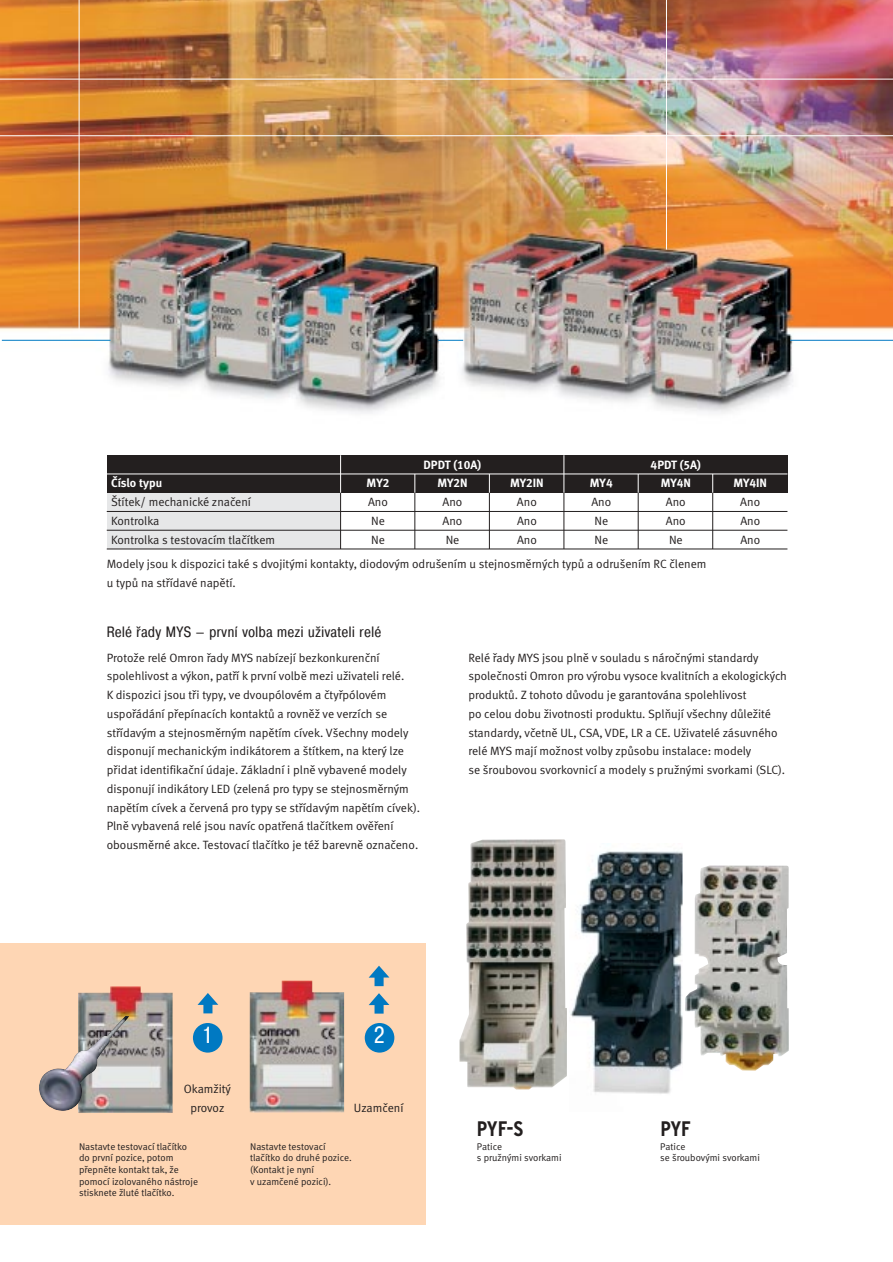
<style>
.page{position:relative;width:893px;height:1262px;background:#fff}
.page>*{position:absolute;margin:0;border:0;box-sizing:border-box;transform-origin:0 0}
.t1{font:23.25px "Pragmatica Cond E";color:#fff}
.t2{font:700 condensed 21px "Interstate";letter-spacing:-.01em;color:#231f1f}
.t3{font:15px "Pragmatica Cond E";letter-spacing:.045em;color:#231f1f}
.t4{font:12px/18.8px "Meta Normal CELF";color:#231f1f}
.t5{font:12px "Meta Bold CELF";color:#fff}
.t6{font:9.75px/11.7px "Meta Normal CELF";color:#231f1f}
</style>
<div class="page">
<img style="left:570px;top:851px;width:113px;height:243px">
<img style="left:685px;top:865px;width:103px;height:205px">
<img style="left:459px;top:839px;width:108px;height:250px">
<div style="left:0;top:943px;width:426px;height:281px;background:#fed6b4"></div>
<img style="left:78px;top:986px;width:95px;height:127px">
<img style="left:250px;top:980px;width:94px;height:132px">
<div style="left:193px;top:1023px;width:29px;height:29px;background:#0079c2;border-radius:50%"></div>
<div style="left:365px;top:1023px;width:29px;height:29px;background:#0079c2;border-radius:50%"></div>
<svg style="left:197px;top:993px;width:21px;height:20px"></svg>
<svg style="left:369px;top:993px;width:20px;height:20px"></svg>
<svg style="left:368px;top:965px;width:21px;height:21px"></svg>
<img style="left:39px;top:1015px;width:90px;height:96px">
<div style="left:107px;top:493px;width:233px;height:56px;background:#e6e7e8"></div>
<div style="left:107px;top:455px;width:680px;height:38px;background:#231f1f"></div>
<img style="left:0;top:0;width:892px;height:413px">
<hr style="left:2px;top:340px;width:108px;height:1px;background:#0079c2">
<svg style="left:438px;top:340px;width:25px;height:1px"></svg>
<hr style="left:790px;top:340px;width:102px;height:1px;background:#0079c2">
<hr style="left:107px;top:511px;width:680px;height:1px;background:#231f1f">
<hr style="left:107px;top:530px;width:680px;height:1px;background:#231f1f">
<hr style="left:107px;top:549px;width:680px;height:1px;background:#231f1f">
<hr style="left:414px;top:493px;width:1px;height:56px;background:#231f1f">
<hr style="left:340px;top:493px;width:1px;height:56px;background:#231f1f">
<hr style="left:489px;top:493px;width:1px;height:56px;background:#231f1f">
<svg style="left:489px;top:475px;width:1px;height:18px"></svg>
<hr style="left:340px;top:455px;width:1px;height:38px;background:#fff">
<hr style="left:107px;top:474px;width:680px;height:1px;background:#fff">
<svg style="left:414px;top:474px;width:1px;height:19px"></svg>
<hr style="left:563px;top:493px;width:1px;height:56px;background:#231f1f">
<hr style="left:563px;top:455px;width:1px;height:38px;background:#fff">
<hr style="left:638px;top:493px;width:1px;height:56px;background:#231f1f">
<svg style="left:638px;top:474px;width:1px;height:19px"></svg>
<hr style="left:712px;top:493px;width:1px;height:56px;background:#231f1f">
<svg style="left:712px;top:474px;width:1px;height:19px"></svg>
<hr style="left:666px;top:0;width:1px;height:249px;background:#fff">
<hr style="left:79px;top:0;width:1px;height:333px;background:#fff">
<img style="left:0;top:79px;width:892px;height:57px">
<p class="t5" style="left:423px;top:460px;width:59px">DPDT (10A)</p>
<p class="t5" style="left:650px;top:460px;width:52px">4PDT (5A)</p>
<p class="t5" style="left:111px;top:478px;width:53px">Číslo typu</p>
<p class="t5" style="left:366px;top:478px;width:24px">MY2</p>
<p class="t5" style="left:437px;top:478px;width:32px">MY2N</p>
<p class="t5" style="left:510px;top:478px;width:35px">MY2IN</p>
<p class="t5" style="left:590px;top:478px;width:24px">MY4</p>
<p class="t5" style="left:660px;top:478px;width:32px">MY4N</p>
<p class="t5" style="left:733px;top:478px;width:35px">MY4IN</p>
<p class="t4" style="left:111px;top:493px;width:142px">Štítek/ mechanické značení</p>
<p class="t4" style="left:368px;top:493px;width:21px">Ano</p>
<p class="t4" style="left:442px;top:493px;width:21px">Ano</p>
<p class="t4" style="left:517px;top:493px;width:21px">Ano</p>
<p class="t4" style="left:591px;top:493px;width:21px">Ano</p>
<p class="t4" style="left:665px;top:493px;width:21px">Ano</p>
<p class="t4" style="left:740px;top:493px;width:21px">Ano</p>
<p class="t4" style="left:111px;top:512px;width:50px">Kontrolka</p>
<p class="t4" style="left:371px;top:512px;width:15px">Ne</p>
<p class="t4" style="left:442px;top:512px;width:21px">Ano</p>
<p class="t4" style="left:517px;top:512px;width:21px">Ano</p>
<p class="t4" style="left:594px;top:512px;width:15px">Ne</p>
<p class="t4" style="left:666px;top:512px;width:21px">Ano</p>
<p class="t4" style="left:740px;top:512px;width:21px">Ano</p>
<p class="t4" style="left:111px;top:531px;width:166px">Kontrolka s testovacím tlačítkem</p>
<p class="t4" style="left:371px;top:531px;width:15px">Ne</p>
<p class="t4" style="left:445px;top:531px;width:15px">Ne</p>
<p class="t4" style="left:517px;top:531px;width:21px">Ano</p>
<p class="t4" style="left:594px;top:531px;width:15px">Ne</p>
<p class="t4" style="left:669px;top:531px;width:15px">Ne</p>
<p class="t4" style="left:740px;top:531px;width:21px">Ano</p>
<p class="t4" style="left:107px;top:555px;width:601px">Modely jsou k dispozici také s dvojitými kontakty, diodovým odrušením u stejnosměrných typů a odrušením RC členem u typů na střídavé napětí.</p>
<p class="t3" style="left:107px;top:626px;width:276px">Relé řady MYS – první volba mezi uživateli relé</p>
<p class="t4" style="left:107px;top:649px;width:315px">Protože relé Omron řady MYS nabízejí bezkonkurenční spolehlivost a výkon, patří k první volbě mezi uživateli relé.<br>K dispozici jsou tři typy, ve dvoupólovém a čtyřpólovém uspořádání přepínacích kontaktů a rovněž ve verzích se střídavým a stejnosměrným napětím cívek. Všechny modely disponují mechanickým indikátorem a štítkem, na který lze přidat identifikační údaje. Základní i plně vybavené modely disponují indikátory LED (zelená pro typy se stejnosměrným napětím cívek a červená pro typy se střídavým napětím cívek).<br>Plně vybavená relé jsou navíc opatřená tlačítkem ověření obousměrné akce. Testovací tlačítko je též barevně označeno.</p>
<p class="t4" style="left:468px;top:649px;width:320px">Relé řady MYS jsou plně v souladu s náročnými standardy společnosti Omron pro výrobu vysoce kvalitních a ekologických produktů. Z tohoto důvodu je garantována spolehlivost<br>po celou dobu životnosti produktu. Splňují všechny důležité standardy, včetně UL, CSA, VDE, LR a CE. Uživatelé zásuvného relé MYS mají možnost volby způsobu instalace: modely<br>se šroubovou svorkovnicí a modely s pružnými svorkami (SLC).</p>
<h1 class="t1" style="left:202px;top:1026px;width:13px">1</h1>
<h1 class="t1" style="left:374px;top:1026px;width:12px">2</h1>
<p class="t4" style="left:184px;top:1080px;width:49px;text-align:center">Okamžitý provoz</p>
<p class="t6" style="left:79px;top:1141px;width:120px">Nastavte testovací tlačítko do první pozice, potom přepněte kontakt tak, že pomocí izolovaného nástroje stisknete žluté tlačítko.</p>
<p class="t4" style="left:354px;top:1099px;width:51px">Uzamčení</p>
<p class="t6" style="left:250px;top:1141px;width:103px">Nastavte testovací tlačítko do druhé pozice. (Kontakt je nyní<br>v uzamčené pozici).</p>
<h2 class="t2" style="left:477px;top:1120px;width:48px">PYF-S</h2>
<p class="t6" style="left:477px;top:1141px;width:86px">Patice<br>s pružnými svorkami</p>
<h2 class="t2" style="left:660px;top:1120px;width:32px">PYF</h2>
<p class="t6" style="left:660px;top:1141px;width:101px">Patice<br>se šroubovými svorkami</p>
</div>
